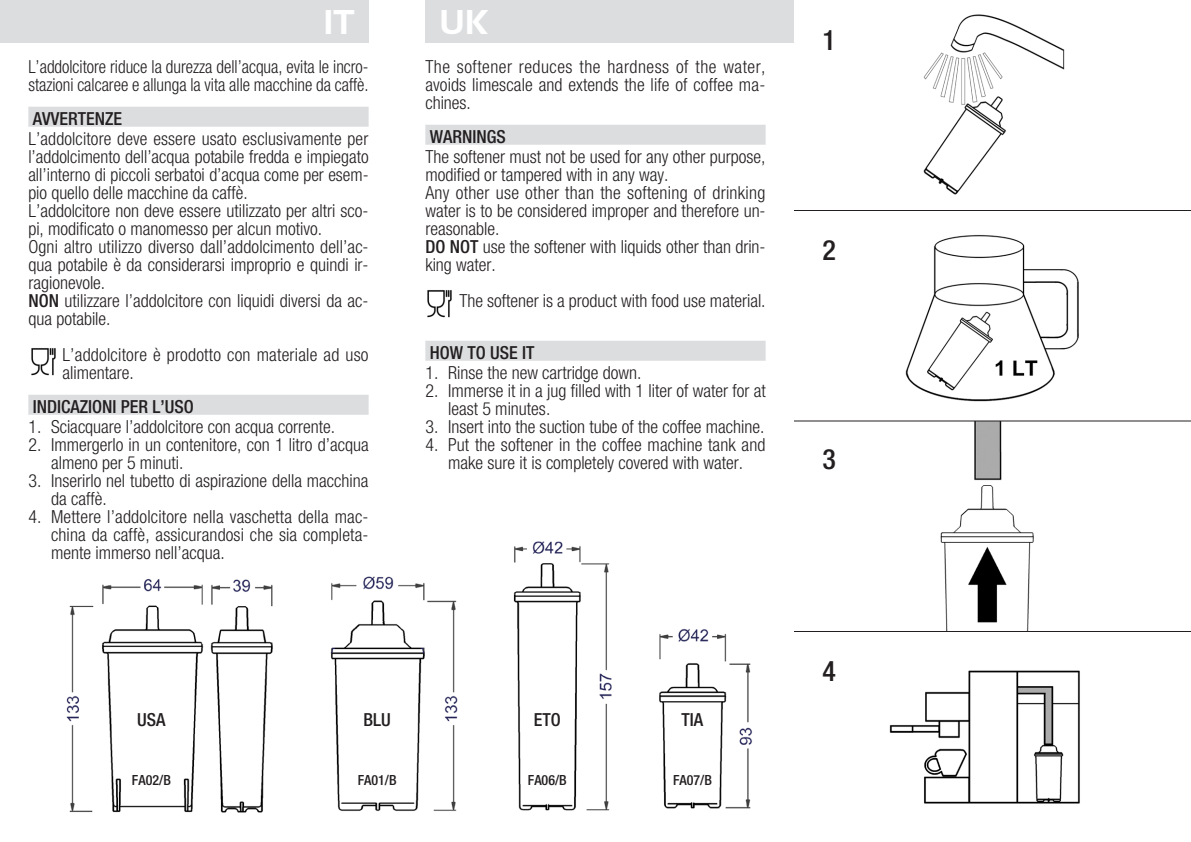
<style>
.page{position:relative;width:1191px;height:842px;background:#fff}
.page>*{position:absolute;margin:0;border:0;box-sizing:border-box;transform-origin:0 0}
.Normale{font:700 36px "Handel Got D";color:#fff}
.t1{font:500 condensed 28px "Helvetica Neue";color:#231f20}
.text_rientri{font:300 condensed 18px/18px "Helvetica Neue";color:#231f20}
.text_rientri-2{font:300 condensed 18px/18px "Helvetica Neue";color:#231f20;scale:.95 1}
.filetto15{font:500 condensed 18px "Helvetica Neue";color:#231f20}
.Normale-2{font:500 condensed 18px "Helvetica Neue";color:#231f20}
.Normale-3{font:500 condensed 14px "Helvetica Neue";color:#231f20}
.s1{font-weight:500}
</style>
<div class="page">
<img style="left:66px;top:541px;width:686px;height:272px">
<div style="left:28px;top:107px;width:341px;height:20px;background:#dcdddf"></div>
<div style="left:28px;top:395px;width:341px;height:20px;background:#dcdddf"></div>
<div style="left:425px;top:125px;width:340px;height:20px;background:#dcdddf"></div>
<div style="left:425px;top:341px;width:340px;height:20px;background:#dcdddf"></div>
<img style="left:31px;top:348px;width:25px;height:28px">
<img style="left:427px;top:290px;width:25px;height:28px">
<img style="left:923px;top:14px;width:142px;height:181px">
<img style="left:905px;top:234px;width:174px;height:168px">
<img style="left:904px;top:421px;width:177px;height:210px">
<img style="left:889px;top:670px;width:191px;height:134px">
<hr style="left:794px;top:420px;width:397px;height:1px;background:#231f20">
<hr style="left:794px;top:210px;width:397px;height:1px;background:#231f20">
<hr style="left:794px;top:631px;width:397px;height:1px;background:#231f20">
<div style="left:425px;top:0;width:369px;height:43px;background:#dcdddf"></div>
<div style="left:0;top:0;width:369px;height:43px;background:#dcdddf"></div>
<p class="Normale" style="left:323px;top:2px;width:33px">IT</p>
<p class="Normale" style="left:439px;top:2px;width:51px">UK</p>
<p class="text_rientri-2" style="left:28px;top:57px;width:360px">L’addolcitore riduce la durezza dell’acqua, evita le incro&shy;stazioni calcaree e allunga la vita alle macchine da caffè.</p>
<p class="filetto15" style="left:33px;top:108px;width:91px">AVVERTENZE</p>
<p class="text_rientri" style="left:28px;top:129px;width:342px;text-align:justify">L’addolcitore deve essere usato esclusivamente per l’addolcimento dell’acqua potabile fredda e impiegato all’interno di piccoli serbatoi d’acqua come per esem&shy;pio quello delle macchine da caffè.</p>
<p class="text_rientri" style="left:28px;top:201px;width:342px">L’addolcitore non deve essere utilizzato per altri sco&shy;pi, modificato o manomesso per alcun motivo.</p>
<p class="text_rientri" style="left:28px;top:237px;width:342px;text-align:justify">Ogni altro utilizzo diverso dall’addolcimento dell’ac&shy;qua potabile è da considerarsi improprio e quindi ir&shy;ragionevole.</p>
<p class="text_rientri" style="left:28px;top:291px;width:342px"><span class="s1">NON</span> utilizzare l’addolcitore con liquidi diversi da ac&shy;qua potabile.</p>
<p class="text_rientri" style="left:62px;top:345px;width:308px">L’addolcitore è prodotto con materiale ad uso alimentare.</p>
<p class="filetto15" style="left:33px;top:396px;width:162px">INDICAZIONI PER L’USO</p>
<p class="text_rientri" style="left:28px;top:417px;width:308px">1. Sciacquare l’addolcitore con acqua corrente.</p>
<p class="text_rientri" style="left:51px;top:435px;width:319px;text-indent:-23px">2. Immergerlo in un contenitore, con 1 litro d’acqua almeno per 5 minuti.</p>
<p class="text_rientri" style="left:51px;top:471px;width:319px;text-indent:-23px">3. Inserirlo nel tubetto di aspirazione della macchina da caffè.</p>
<p class="text_rientri" style="left:51px;top:507px;width:319px;text-align:justify;text-indent:-23px">4. Mettere l’addolcitore nella vaschetta della mac&shy;china da caffè, assicurandosi che sia completa&shy;mente immerso nell’acqua.</p>
<p class="text_rientri" style="left:425px;top:57px;width:342px;text-align:justify">The softener reduces the hardness of the water, avoids limescale and extends the life of coffee ma&shy;chines.</p>
<p class="filetto15" style="left:430px;top:126px;width:78px">WARNINGS</p>
<p class="text_rientri" style="left:425px;top:147px;width:342px">The softener must not be used for any other purpose, modified or tampered with in any way.</p>
<p class="text_rientri" style="left:425px;top:183px;width:342px;text-align:justify">Any other use other than the softening of drinking water is to be considered improper and therefore un&shy;reasonable.</p>
<p class="text_rientri" style="left:425px;top:237px;width:342px"><span class="s1">DO NOT</span> use the softener with liquids other than drin&shy;king water.</p>
<p class="text_rientri" style="left:459px;top:291px;width:308px">The softener is a product with food use material.</p>
<p class="filetto15" style="left:430px;top:342px;width:106px">HOW TO USE IT</p>
<p class="text_rientri" style="left:425px;top:363px;width:218px">1. Rinse the new cartridge down.</p>
<p class="text_rientri" style="left:448px;top:381px;width:319px;text-indent:-23px">2. Immerse it in a jug filled with 1 liter of water for at least 5 minutes.</p>
<p class="text_rientri" style="left:425px;top:417px;width:341px">3. Insert into the suction tube of the coffee machine.</p>
<p class="text_rientri" style="left:425px;top:435px;width:341px;text-align:center">4. Put the softener in the coffee machine tank and make sure it is completely covered with water.</p>
<p class="Normale-2" style="left:137px;top:708px;width:30px">USA</p>
<p class="Normale-2" style="left:363px;top:708px;width:29px">BLU</p>
<p class="Normale-2" style="left:534px;top:708px;width:28px">ETO</p>
<p class="Normale-2" style="left:681px;top:708px;width:23px">TIA</p>
<p class="Normale-3" style="left:132px;top:772px;width:40px">FA02/B</p>
<p class="Normale-3" style="left:358px;top:772px;width:40px">FA01/B</p>
<p class="Normale-3" style="left:528px;top:772px;width:40px">FA06/B</p>
<p class="Normale-3" style="left:673px;top:772px;width:40px">FA07/B</p>
<p class="t1" style="left:822px;top:24px;width:15px">1</p>
<p class="t1" style="left:822px;top:233px;width:15px">2</p>
<p class="t1" style="left:822px;top:442px;width:15px">3</p>
<p class="t1" style="left:822px;top:654px;width:15px">4</p>
</div>
